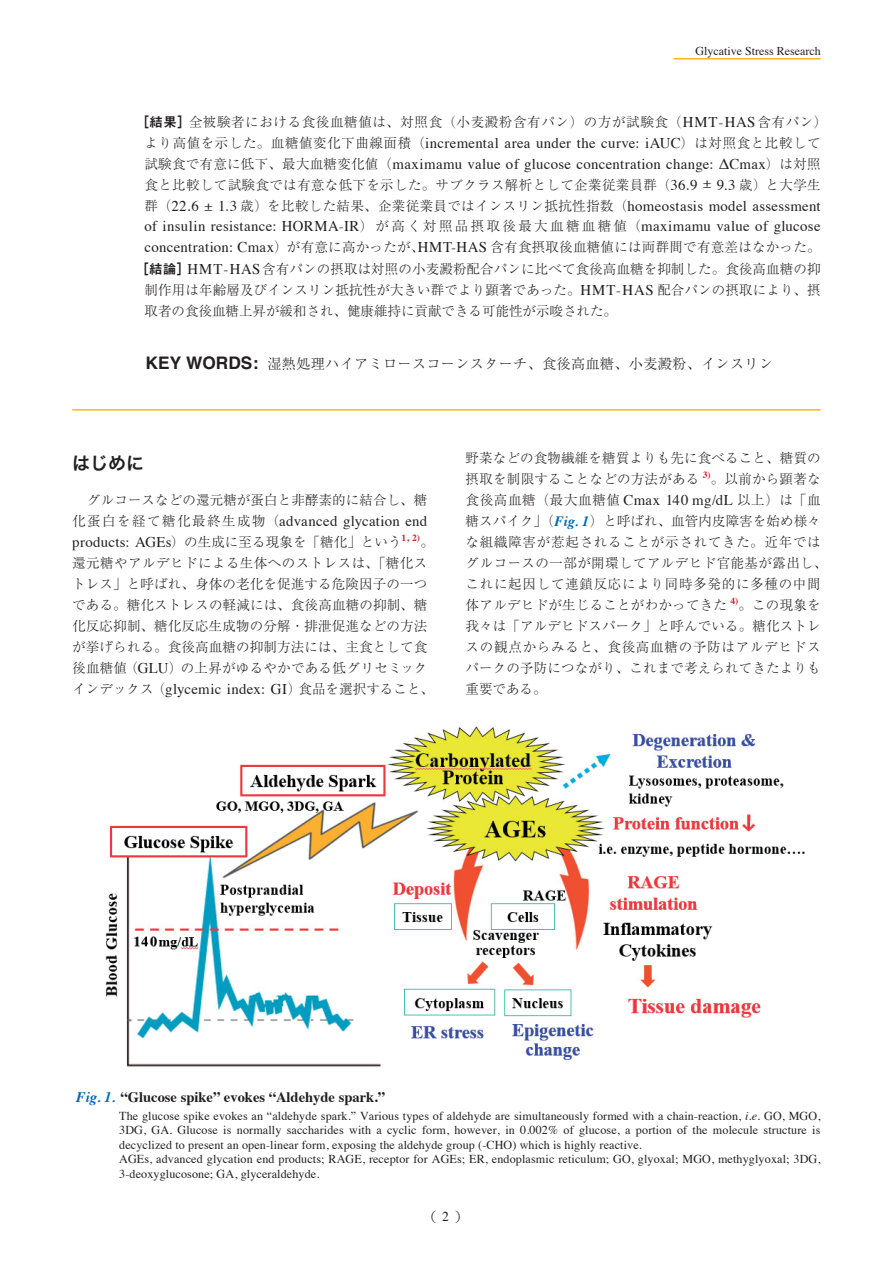
<style>
.page{position:relative;width:893px;height:1263px;background:#fff}
.page>*{position:absolute;margin:0;border:0;box-sizing:border-box;transform-origin:0 0}
.t1{font:18px "Hira Kaku Pro W6";color:#231f20}
.t2{font:14.85px/21px "Times";letter-spacing:.02em;color:#231f20}
.t3{font:700 14.55px "Times";color:#231f20}
.t4{font:300 14.1px "Ryumin Pro";letter-spacing:.02em;color:#231f20}
.t5{font:300 13.5px/21px "Ryumin Pro";letter-spacing:.015em;color:#231f20}
.t6{font:300 13.5px "Ryumin Pro";letter-spacing:.045em;color:#231f20}
.t7{font:13.5px "Koz Min Pro";color:#231f20}
.t8{font:12.15px/14.5px "Times";letter-spacing:.01em;color:#231f20}
.t9{font:12px "Times";color:#231f20}
.s1{font-family:"Midashi Go Pro MB31";font-weight:400}
.s2{font-family:"Times";font-weight:400;font-size:14.85px}
.s3{font-family:"Ryumin Pro";font-weight:300;font-size:13.5px}
.s4{font-family:"Helvetica";font-weight:700;font-size:17.4px}
.s5{font-family:"Times";font-weight:700;font-style:italic;font-size:14.25px;color:#0166b3}
.s6{font-style:italic;color:#0166b3}
.s7{font-style:italic}
.s8{font-family:"Times"}
</style>
<div class="page">
<hr style="left:674px;top:58px;width:147px;height:2px;background:#fcb814">
<hr style="left:72px;top:409px;width:749px;height:2px;background:#fcb814">
<img style="left:105px;top:726px;width:700px;height:341px">
<p class="t9" style="left:695px;top:39px;width:127px">Glycative Stress Research</p>
<p class="t6" style="left:136px;top:111px;width:693px"><span class="s1">［結果］</span>全被験者における食後血糖値は、対照食（小麦澱粉含有パン）の方が試験食（<span class="s2">HMT-HAS</span>含有パン）</p>
<p class="t2" style="left:145px;top:131px;width:678px"><span class="s3">より高値を示した。血糖値変化下曲線面積（</span>incremental area under the curve: iAUC<span class="s3">）は対照食と比較して試験食で有意に低下、最大血糖変化値（</span>maximamu value of glucose concentration change: ΔCmax<span class="s3">）は対照</span></p>
<p class="t5" style="left:145px;top:173px;width:678px">食と比較して試験食では有意な低下を示した。サブクラス解析として企業従業員群 （<span class="s2">36.9 ± 9.3</span> 歳）と大学生</p>
<p class="t2" style="left:145px;top:194px;width:678px;line-height:20.4px"><span class="s3">群 （</span>22.6 ± 1.3 <span class="s3">歳）を比較した結果、企業従業員ではインスリン抵抗性指数（</span>homeostasis model assessment of insulin resistance: HORMA-IR<span class="s3">）が高く対照品摂取後最大血糖血糖値（</span>maximamu value of glucose</p>
<p class="t5" style="left:145px;top:235px;width:678px"><span class="s2">concentration: Cmax</span>）が有意に高かったが、<span class="s2">HMT-HAS</span> 含有食摂取後血糖値には両群間で有意差はなかった。</p>
<p class="t5" style="left:136px;top:257px;width:686px"><span class="s1">［結論］</span><span class="s2">HMT-HAS</span>含有パンの摂取は対照の小麦澱粉配合パンに比べて食後高血糖を抑制した。食後高血糖の抑</p>
<p class="t5" style="left:145px;top:278px;width:678px">制作用は年齢層及びインスリン抵抗性が大きい群でより顕著であった。<span class="s2">HMT-HAS</span> 配合パンの摂取により、摂</p>
<p class="t5" style="left:145px;top:299px;width:474px">取者の食後血糖上昇が緩和され、健康維持に貢献できる可能性が示唆された。</p>
<p class="t4" style="left:146px;top:352px;width:629px"><span class="s4">KEY WORDS:</span> 湿熱処理ハイアミロースコーンスターチ、食後高血糖、小麦澱粉、インスリン</p>
<h1 class="t1" style="left:72px;top:447px;width:73px">はじめに</h1>
<p class="t5" style="left:87px;top:489px;width:342px">グルコースなどの還元糖が蛋白と非酵素的に結合し、糖</p>
<p class="t2" style="left:72px;top:510px;width:357px"><span class="s3">化蛋白を経て糖化最終生成物（</span>advanced glycation end</p>
<p class="t5" style="left:72px;top:530px;width:363px"><span class="s2">products: AGEs</span>）の生成に至る現象を「糖化」という<sup>1,</sup> <sup>2)</sup>。還元糖やアルデヒドによる生体へのストレスは、「糖化ストレス」と呼ばれ、身体の老化を促進する危険因子の一つである。糖化ストレスの軽減には、食後高血糖の抑制、糖化反応抑制、糖化反応生成物の分解・排泄促進などの方法が挙げられる。食後高血糖の抑制方法には、主食として食後血糖値（<span class="s2">GLU</span>）の上昇がゆるやかである低グリセミッ クインデックス（<span class="s2">glycemic index: GI</span>）食品を選択すること、</p>
<p class="t5" style="left:466px;top:447px;width:363px">野菜などの食物繊維を糖質よりも先に食べること、糖質の摂取を制限することなどの方法がある <sup>3)</sup>。以前から顕著な食後高血糖（最大血糖値 <span class="s2">Cmax 140 mg/dL</span> 以上）は「血糖スパイク」（<span class="s5">Fig. 1</span>）と呼ばれ、血管内皮障害を始め様々な組織障害が惹起されることが示されてきた。近年ではグルコースの一部が開環してアルデヒド官能基が露出し、これに起因して連鎖反応により同時多発的に多種の中間体アルデヒドが生じることがわかってきた <sup>4)</sup>。この現象を我々は「アルデヒドスパーク」と呼んでいる。糖化ストレスの観点からみると、食後高血糖の予防はアルデヒドスパークの予防につながり、これまで考えられてきたよりも重要である。</p>
<p class="t3" style="left:76px;top:1083px;width:310px"><span class="s6">Fig. 1.</span> “Glucose spike” evokes “Aldehyde spark.”</p>
<p class="t8" style="left:119px;top:1107px;width:703px">The glucose spike evokes an “aldehyde spark.” Various types of aldehyde are simultaneously formed with a chain-reaction, <span class="s7">i.e.</span> GO, MGO, 3DG, GA. Glucose is normally saccharides with a cyclic form, however, in 0.002% of glucose, a portion of the molecule structure is decyclized to present an open-linear form, exposing the aldehyde group (-CHO) which is highly reactive.<br>AGEs, advanced glycation end products; RAGE, receptor for AGEs; ER, endoplasmic reticulum; GO, glyoxal; MGO, methyglyoxal; 3DG, 3-deoxyglucosone; GA, glyceraldehyde.</p>
<p class="t7" style="left:423px;top:1207px;width:47px">（<span class="s8">2</span>）</p>
</div>
